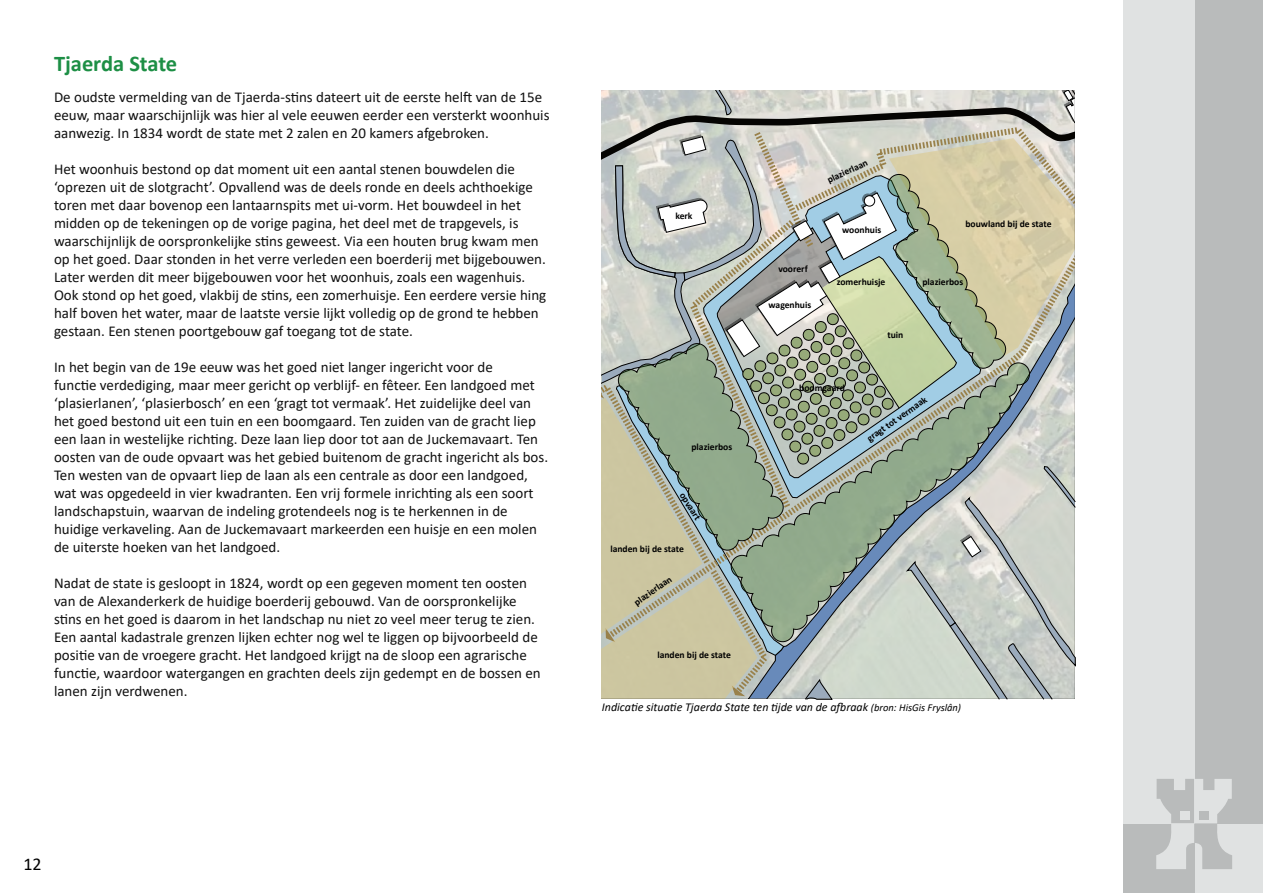
<style>
.page{position:relative;width:1263px;height:893px;background:#fff}
.page>*{position:absolute;margin:0;border:0;box-sizing:border-box;transform-origin:0 0}
.t1{font:700 22.5px "Calibri";color:#1d8f45}
.t2{font:18px "Calibri";color:#000}
.t3{font:15px/18px "Calibri";color:#111}
.t4{font:italic 12px "Calibri";color:#000101}
.t5{font:italic 10.5px "Calibri";color:#000101}
.t6{font:700 9.6px "Calibri";color:#000}
</style>
<div class="page">
<div style="left:1194px;top:823px;width:69px;height:70px;background:#e0e2e2"></div>
<div style="left:1194px;top:0;width:69px;height:823px;background:#b9bbbb"></div>
<div style="left:1123px;top:823px;width:71px;height:70px;background:#b9bbbb"></div>
<div style="left:1123px;top:0;width:71px;height:823px;background:#e0e2e2"></div>
<svg style="left:1156px;top:779px;width:76px;height:90px"></svg>
<div style="left:1199px;top:812px;width:9px;height:8px;background:#b9bbbb"></div>
<svg style="left:602px;top:90px;width:473px;height:608px;background:#b5bdae"></svg>
<h1 class="t1" style="left:54px;top:47px;width:125px">Tjaerda State</h1>
<p class="t3" style="left:54px;top:87px;width:497px">De oudste vermelding van de Tjaerda-stins dateert uit de eerste helft van de 15e eeuw, maar waarschijnlijk was hier al vele eeuwen eerder een versterkt woonhuis aanwezig In. 1834 wordt de state met 2 zalen en 20 kamers afgebroken.</p>
<p class="t3" style="left:54px;top:159px;width:494px">Het woonhuis bestond op dat moment uit een aantal stenen bouwdelen die ‘oprezen uit de slotgracht .’ Opvallend was de deels ronde en deels achthoekige toren met daar bovenop een lantaarnspits met ui-vorm. Het bouwdeel in het midden op de tekeningen op de vorige pagina, het deel met de trapgevels is, waarschijnlijk de oorspronkelijke stins geweest. Via een houten brug kwam men op het goed. Daar stonden in het verre verleden een boerderij met bijgebouwen.<br>Later werden dit meer bijgebouwen voor het woonhuis, zoals een wagenhuis.<br>Ook stond op het goed, vlakbij de stins, een zomerhuisje. Een eerdere versie hing half boven het water, maar de laatste versie lijkt volledig op de grond te hebben gestaan. Een stenen poortgebouw gaf toegang tot de state.</p>
<p class="t3" style="left:54px;top:357px;width:496px">In het begin van de 19e eeuw was het goed niet langer ingericht voor de<br>functie verdediging, maar meer gericht op verblijf- en fêteer. Een landgoed met ‘plasierlanen ‘, ’ plasierbosch’ en een ‘gragt tot vermaak.’ Het zuidelijke deel van het goed bestond uit een tuin en een boomgaard. Ten zuiden van de gracht liep een laan in westelijke richting. Deze laan liep door tot aan de Juckemavaart. Ten oosten van de oude opvaart was het gebied buitenom de gracht ingericht als bos.<br>Ten westen van de opvaart liep de laan als een centrale as door een landgoed, wat was opgedeeld in vier kwadranten. Een vrij formele inrichting als een soort landschapstuin, waarvan de indeling grotendeels nog is te herkennen in de huidige verkaveling. Aan de Juckemavaart markeerden een huisje en een molen de uiterste hoeken van het landgoed.</p>
<p class="t3" style="left:54px;top:573px;width:488px">Nadat de state is gesloopt in 1824, wordt op een gegeven moment ten oosten van de Alexanderkerk de huidige boerderij gebouwd. Van de oorspronkelijke stins en het goed is daarom in het landschap nu niet zo veel meer terug te zien.<br>Een aantal kadastrale grenzen lijken echter nog wel te liggen op bijvoorbeeld de positie van de vroegere gracht. Het landgoed krijgt na de sloop een agrarische functie, waardoor watergangen en grachten deels zijn gedempt en de bossen en lanen zijn verdwenen.</p>
<p class="t6" style="left:675px;top:209px;width:19px">kerk</p>
<p class="t6" style="left:691px;top:440px;width:42px">plazierbos</p>
<p class="t6" style="left:688px;top:490px;width:32px;rotate:58deg">opvaart</p>
<p class="t6" style="left:610px;top:542px;width:75px">landen bij de state</p>
<p class="t6" style="left:631px;top:597px;width:45px;rotate:-35deg">plazierlaan</p>
<p class="t6" style="left:657px;top:648px;width:75px">landen bij de state</p>
<p class="t6" style="left:825px;top:174px;width:45px;rotate:-25deg">plazierlaan</p>
<p class="t6" style="left:778px;top:262px;width:31px">voorerf</p>
<p class="t6" style="left:768px;top:298px;width:44px">wagenhuis</p>
<p class="t6" style="left:842px;top:223px;width:41px">woonhuis</p>
<p class="t6" style="left:837px;top:275px;width:50px">zomerhuisje</p>
<p class="t6" style="left:887px;top:328px;width:18px">tuin</p>
<p class="t6" style="left:799px;top:381px;width:47px">boomgaard</p>
<p class="t6" style="left:965px;top:217px;width:88px">bouwland bij de state</p>
<p class="t6" style="left:922px;top:275px;width:42px">plazierbos</p>
<p class="t6" style="left:864px;top:434px;width:72px;rotate:-35deg">gragt tot vermaak</p>
<p class="t4" style="left:602px;top:698px;width:268px">Indicatie situatie Tjaerda State ten tijde van de afbraak</p>
<p class="t5" style="left:871px;top:700px;width:92px">(bron: HisGis Fryslân(</p>
<p class="t2" style="left:23px;top:852px;width:20px">12</p>
</div>
